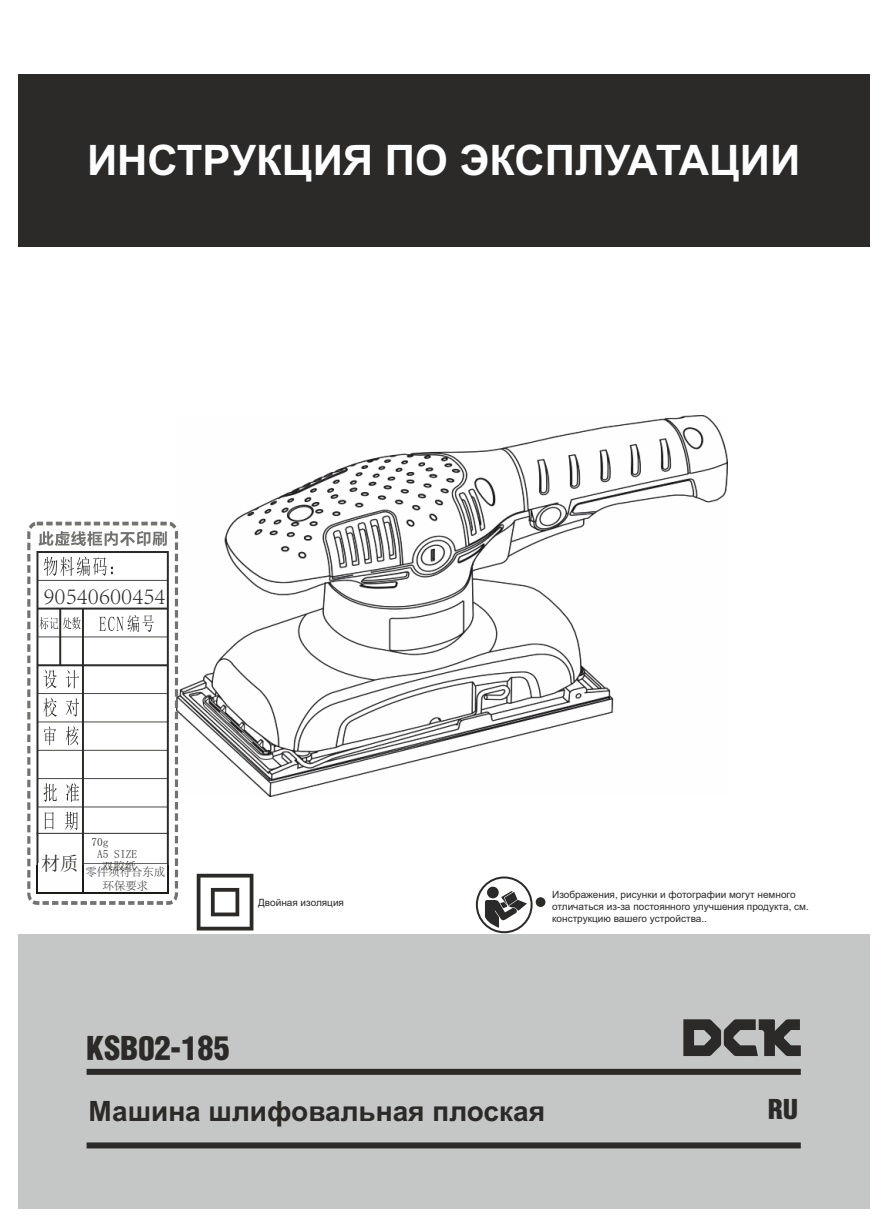
<style>
.page{position:relative;width:887px;height:1227px;background:#fff}
.page>*{position:absolute;margin:0;border:0;box-sizing:border-box;transform-origin:0 0}
.t1{font:700 42px "Arial";color:#fefefe}
.t2{font:36px "Helvetica Condensed Black Se";color:#2b2a29}
.t3{font:30px "Helvetica Condensed Black Se";color:#2b2a29}
.t4{font:700 28px "Arial";color:#2b2a29}
.t5{font:300 24px "Adobe Song Std";color:#2b2a29}
.t6{font:11.4px/24.4px "Sim Sun";color:#2b2a29}
.t7{font:300 11.4px/13.6px "Adobe Song Std";color:#2b2a29;text-align:center}
.t8{font:10px/12px "Arial";color:#2b2a29}
.s1{font-size:19px}
</style>
<div class="page">
<div style="left:18px;top:934px;width:850px;height:274px;background:#c5c6c6"></div>
<div style="left:18px;top:74px;width:850px;height:172px;background:#2b2a29"></div>
<svg style="left:476px;top:877px;width:55px;height:55px"></svg>
<div style="left:475px;top:876px;width:57px;height:56px;border:2px solid #2b2a29;border-radius:50%"></div>
<svg style="left:486px;top:886px;width:12px;height:12px"></svg>
<svg style="left:484px;top:890px;width:42px;height:37px"></svg>
<svg style="left:535px;top:897px;width:10px;height:9px"></svg>
<div style="left:86px;top:1068px;width:714px;height:6px;background:#2b2a29"></div>
<div style="left:86px;top:1142px;width:714px;height:6px;background:#2b2a29"></div>
<img style="left:178px;top:415px;width:548px;height:381px">
<svg style="left:27px;top:521px;width:151px;height:383px"></svg>
<svg style="left:36px;top:865px;width:133px;height:29px"></svg>
<div style="left:84px;top:864px;width:83px;height:27px;background:#fefefe"></div>
<div style="left:38px;top:863px;width:44px;height:28px;background:#fefefe"></div>
<svg style="left:36px;top:531px;width:133px;height:334px"></svg>
<hr style="left:36px;top:832px;width:133px;height:1px;background:#2b2a29">
<svg style="left:683px;top:1019px;width:117px;height:36px"></svg>
<svg style="left:196px;top:873px;width:57px;height:57px"></svg>
<h1 class="t1" style="left:87px;top:145px;width:714px">ИНСТРУКЦИЯ ПО ЭКСПЛУАТАЦИИ</h1>
<h3 class="t5" style="left:44px;top:583px;width:123px">90540600454</h3>
<p class="t6" style="left:41px;top:829px;width:96px;text-indent:50px">70g<br><span class="s1">材质</span> 双胶纸</p>
<p class="t6" style="left:97px;top:841px;width:41px">A5 SIZE</p>
<p class="t7" style="left:85px;top:864px;width:81px">零件须符合东成环保要求</p>
<p class="t8" style="left:258px;top:897px;width:87px">Двойная изоляция</p>
<p class="t8" style="left:552px;top:889px;width:258px">Изображения, рисунки и фотографии могут немного отличаться из-за постоянного улучшения продукта, см. конструкцию вашего устройства..</p>
<h2 class="t2" style="left:86px;top:1035px;width:144px">KSB02-185</h2>
<h3 class="t4" style="left:88px;top:1100px;width:458px">Машина шлифовальная плоская</h3>
<h3 class="t3" style="left:767px;top:1097px;width:32px">RU</h3>
</div>
